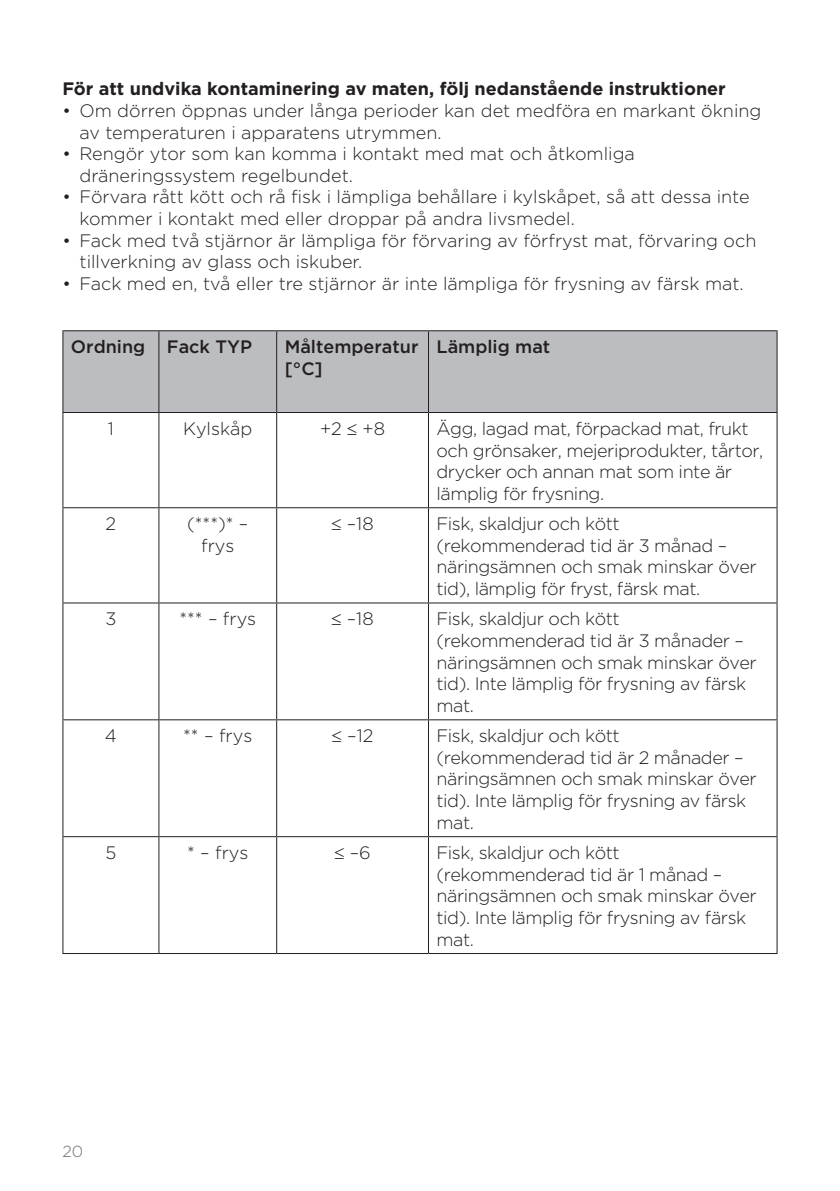
<style>
.page{position:relative;width:840px;height:1191px;background:#fff}
.page>*{position:absolute;margin:0;border:0;box-sizing:border-box;transform-origin:0 0}
.tabela_tekst{font:300 18px/21.6px "Gotham";letter-spacing:-.025em;color:#231f20}
.seznam{font:300 18px/21.6px "Gotham";color:#231f20}
.seznam-2{font:700 18px "Gotham";color:#231f20}
.tabela_tekst-2{font:500 18px/21.6px "Gotham";color:#231f20}
.tabela_tekst-3{font:300 18px "Gotham";color:#231f20}
.t1{font:300 16px "Gotham";color:#6c6d70}
</style>
<div class="page">
<div style="left:63px;top:331px;width:713px;height:81px;background:#bcbdc0"></div>
<hr style="left:62px;top:330px;width:97px;height:1px;background:#231f20">
<hr style="left:62px;top:331px;width:1px;height:81px;background:#231f20">
<hr style="left:159px;top:330px;width:117px;height:1px;background:#231f20">
<hr style="left:158px;top:331px;width:1px;height:81px;background:#231f20">
<hr style="left:276px;top:330px;width:152px;height:1px;background:#231f20">
<hr style="left:276px;top:331px;width:1px;height:81px;background:#231f20">
<hr style="left:428px;top:330px;width:349px;height:1px;background:#231f20">
<hr style="left:428px;top:331px;width:1px;height:81px;background:#231f20">
<hr style="left:776px;top:331px;width:1px;height:81px;background:#231f20">
<hr style="left:62px;top:412px;width:97px;height:1px;background:#231f20">
<hr style="left:62px;top:413px;width:1px;height:94px;background:#231f20">
<hr style="left:159px;top:412px;width:117px;height:1px;background:#231f20">
<hr style="left:158px;top:413px;width:1px;height:94px;background:#231f20">
<hr style="left:276px;top:412px;width:152px;height:1px;background:#231f20">
<hr style="left:276px;top:413px;width:1px;height:94px;background:#231f20">
<hr style="left:428px;top:412px;width:349px;height:1px;background:#231f20">
<hr style="left:428px;top:413px;width:1px;height:94px;background:#231f20">
<hr style="left:776px;top:413px;width:1px;height:94px;background:#231f20">
<hr style="left:62px;top:507px;width:97px;height:1px;background:#231f20">
<hr style="left:62px;top:508px;width:1px;height:94px;background:#231f20">
<hr style="left:159px;top:507px;width:117px;height:1px;background:#231f20">
<hr style="left:158px;top:508px;width:1px;height:94px;background:#231f20">
<hr style="left:276px;top:507px;width:152px;height:1px;background:#231f20">
<hr style="left:276px;top:508px;width:1px;height:94px;background:#231f20">
<hr style="left:428px;top:507px;width:349px;height:1px;background:#231f20">
<hr style="left:428px;top:508px;width:1px;height:94px;background:#231f20">
<hr style="left:776px;top:508px;width:1px;height:94px;background:#231f20">
<hr style="left:62px;top:602px;width:97px;height:1px;background:#231f20">
<hr style="left:62px;top:603px;width:1px;height:116px;background:#231f20">
<hr style="left:159px;top:602px;width:117px;height:1px;background:#231f20">
<hr style="left:158px;top:603px;width:1px;height:116px;background:#231f20">
<hr style="left:276px;top:602px;width:152px;height:1px;background:#231f20">
<hr style="left:276px;top:603px;width:1px;height:116px;background:#231f20">
<hr style="left:428px;top:602px;width:349px;height:1px;background:#231f20">
<hr style="left:428px;top:603px;width:1px;height:116px;background:#231f20">
<hr style="left:776px;top:603px;width:1px;height:116px;background:#231f20">
<hr style="left:62px;top:719px;width:97px;height:1px;background:#231f20">
<hr style="left:62px;top:720px;width:1px;height:116px;background:#231f20">
<hr style="left:159px;top:719px;width:117px;height:1px;background:#231f20">
<hr style="left:158px;top:720px;width:1px;height:116px;background:#231f20">
<hr style="left:276px;top:719px;width:152px;height:1px;background:#231f20">
<hr style="left:276px;top:720px;width:1px;height:116px;background:#231f20">
<hr style="left:428px;top:719px;width:349px;height:1px;background:#231f20">
<hr style="left:428px;top:720px;width:1px;height:116px;background:#231f20">
<hr style="left:776px;top:720px;width:1px;height:116px;background:#231f20">
<hr style="left:62px;top:836px;width:97px;height:1px;background:#231f20">
<hr style="left:62px;top:837px;width:1px;height:116px;background:#231f20">
<hr style="left:159px;top:836px;width:117px;height:1px;background:#231f20">
<hr style="left:158px;top:837px;width:1px;height:116px;background:#231f20">
<hr style="left:276px;top:836px;width:152px;height:1px;background:#231f20">
<hr style="left:276px;top:837px;width:1px;height:116px;background:#231f20">
<hr style="left:428px;top:836px;width:349px;height:1px;background:#231f20">
<hr style="left:428px;top:837px;width:1px;height:116px;background:#231f20">
<hr style="left:776px;top:837px;width:1px;height:116px;background:#231f20">
<hr style="left:62px;top:953px;width:97px;height:1px;background:#231f20">
<hr style="left:159px;top:953px;width:117px;height:1px;background:#231f20">
<hr style="left:276px;top:953px;width:152px;height:1px;background:#231f20">
<hr style="left:428px;top:953px;width:349px;height:1px;background:#231f20">
<p class="seznam-2" style="left:62px;top:77px;width:664px">För att undvika kontaminering av maten, följ nedanstående instruktioner</p>
<p class="seznam" style="left:79px;top:99px;width:683px;text-indent:-17px">• Om dörren öppnas under långa perioder kan det medföra en markant ökning av temperaturen i apparatens utrymmen.</p>
<p class="seznam" style="left:79px;top:142px;width:556px;text-indent:-17px">• Rengör ytor som kan komma i kontakt med mat och åtkomliga dräneringssystem regelbundet.</p>
<p class="seznam" style="left:79px;top:186px;width:671px;text-indent:-17px">• Förvara rått kött och rå fisk i lämpliga behållare i kylskåpet, så att dessa inte kommer i kontakt med eller droppar på andra livsmedel.</p>
<p class="seznam" style="left:79px;top:229px;width:678px;text-indent:-17px">• Fack med två stjärnor är lämpliga för förvaring av förfryst mat, förvaring och tillverkning av glass och iskuber.</p>
<p class="seznam" style="left:62px;top:272px;width:682px">• Fack med en, två eller tre stjärnor är inte lämpliga för frysning av färsk mat.</p>
<p class="tabela_tekst-2" style="left:71px;top:336px;width:76px">Ordning</p>
<p class="tabela_tekst-2" style="left:167px;top:336px;width:87px">Fack TYP</p>
<p class="tabela_tekst-2" style="left:284px;top:336px;width:135px">Måltemperatur [°C]</p>
<p class="tabela_tekst-2" style="left:436px;top:336px;width:115px">Lämplig mat</p>
<p class="tabela_tekst" style="left:108px;top:417px;width:8px">1</p>
<p class="tabela_tekst-3" style="left:183px;top:417px;width:71px">Kylskåp</p>
<p class="tabela_tekst" style="left:320px;top:417px;width:66px">+2 ≤ +8</p>
<p class="tabela_tekst" style="left:436px;top:417px;width:328px">Ägg, lagad mat, förpackad mat, frukt och grönsaker, mejeriprodukter, tårtor, drycker och annan mat som inte är lämplig för frysning.</p>
<p class="tabela_tekst" style="left:105px;top:512px;width:12px">2</p>
<p class="tabela_tekst" style="left:187px;top:512px;width:63px">(***)* –</p>
<p class="tabela_tekst" style="left:201px;top:534px;width:35px">frys</p>
<p class="tabela_tekst" style="left:331px;top:512px;width:44px">≤ –18</p>
<p class="tabela_tekst" style="left:436px;top:512px;width:321px">Fisk, skaldjur och kött (rekommenderad tid är 3 månad – näringsämnen och smak minskar över tid), lämplig för fryst, färsk mat.</p>
<p class="tabela_tekst" style="left:105px;top:608px;width:12px">3</p>
<p class="tabela_tekst" style="left:179px;top:608px;width:78px">*** – frys</p>
<p class="tabela_tekst" style="left:331px;top:608px;width:44px">≤ –18</p>
<p class="tabela_tekst" style="left:436px;top:608px;width:321px">Fisk, skaldjur och kött (rekommenderad tid är 3 månader – näringsämnen och smak minskar över tid). Inte lämplig för frysning av färsk mat.</p>
<p class="tabela_tekst" style="left:105px;top:724px;width:13px">4</p>
<p class="tabela_tekst" style="left:183px;top:724px;width:71px">** – frys</p>
<p class="tabela_tekst" style="left:331px;top:724px;width:43px">≤ –12</p>
<p class="tabela_tekst" style="left:436px;top:724px;width:321px">Fisk, skaldjur och kött (rekommenderad tid är 2 månader – näringsämnen och smak minskar över tid). Inte lämplig för frysning av färsk mat.</p>
<p class="tabela_tekst" style="left:105px;top:841px;width:12px">5</p>
<p class="tabela_tekst" style="left:187px;top:841px;width:63px">* – frys</p>
<p class="tabela_tekst" style="left:334px;top:841px;width:38px">≤ –6</p>
<p class="tabela_tekst" style="left:436px;top:841px;width:321px">Fisk, skaldjur och kött (rekommenderad tid är 1 månad – näringsämnen och smak minskar över tid). Inte lämplig för frysning av färsk mat.</p>
<p class="t1" style="left:62px;top:1140px;width:22px">20</p>
</div>
